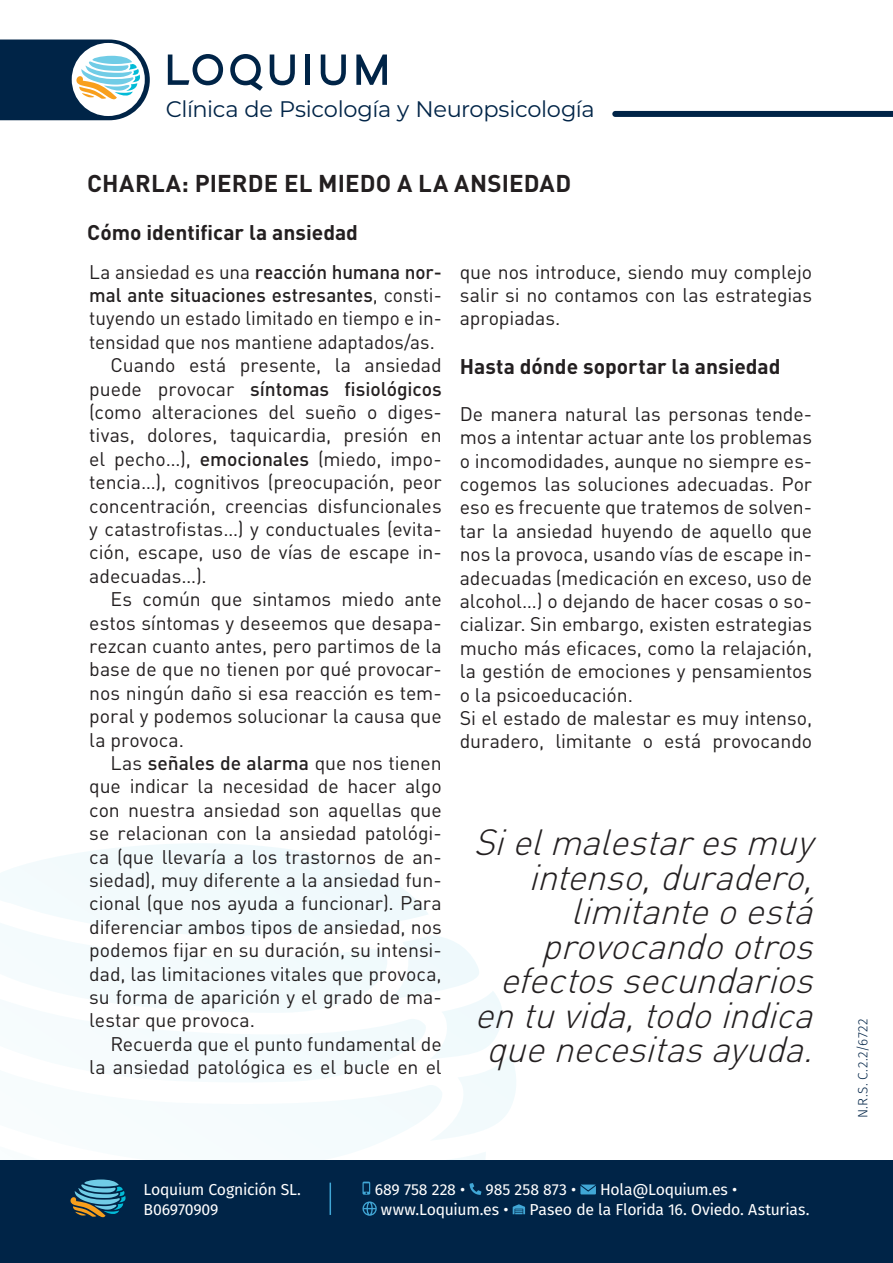
<style>
.page{position:relative;width:893px;height:1263px;background:#fff}
.page>*{position:absolute;margin:0;border:0;box-sizing:border-box;transform-origin:0 0}
.t1{font:italic 300 36px/34.5px "DIN Pro";color:#231f20;text-align:right}
.Titulo_1{font:700 24px "DIN Pro";letter-spacing:.005em;color:#231f20}
.t2{font:22.5px "Montserrat";letter-spacing:-.015em;color:#002447}
.titulo_2{font:700 21px "DIN Pro";color:#231f20}
.t3{font:19.5px/23.4px "DIN Pro";letter-spacing:-.005em;color:#231f20;text-align:justify}
.t4{font:15.9px "Fira Sans";letter-spacing:-.01em;color:#fff}
.t5{font:300 13.5px "Fira Sans";color:#002447}
.s1{font-weight:500}
</style>
<div class="page">
<svg style="left:0;top:843px;width:516px;height:296px"></svg>
<svg style="left:0;top:992px;width:443px;height:159px;fill:#f5fbfd"></svg>
<svg style="left:0;top:1072px;width:256px;height:79px"></svg>
<svg style="left:168px;top:54px;width:55px;height:31px"></svg>
<svg style="left:230px;top:54px;width:33px;height:37px"></svg>
<svg style="left:270px;top:55px;width:25px;height:30px"></svg>
<div style="left:305px;top:55px;width:5px;height:30px;background:#002447"></div>
<svg style="left:321px;top:55px;width:25px;height:30px"></svg>
<svg style="left:356px;top:55px;width:31px;height:30px"></svg>
<div style="left:0;top:1161px;width:893px;height:102px;background:#002447"></div>
<svg style="left:580px;top:1184px;width:16px;height:10px"></svg>
<svg style="left:513px;top:1204px;width:12px;height:10px"></svg>
<svg style="left:612px;top:111px;width:281px;height:6px;background:#032649"></svg>
<svg style="left:0;top:40px;width:150px;height:80px"></svg>
<svg style="left:0;top:1151px;width:486px;height:67px"></svg>
<hr style="left:330px;top:1182px;width:1px;height:33px;background:#41a7d6">
<p class="t2" style="left:166px;top:93px;width:430px">Clínica de Psicología y Neuropsicología</p>
<p class="Titulo_1" style="left:87px;top:167px;width:485px">CHARLA: PIERDE EL MIEDO A LA ANSIEDAD</p>
<p class="titulo_2" style="left:87px;top:218px;width:272px">Cómo identificar la ansiedad</p>
<p class="t3" style="left:89px;top:259px;width:354px">La ansiedad es una <span class="s1">reacción humana nor&shy;mal ante situaciones estresantes</span>, consti&shy;tuyendo un estado limitado en tiempo e in&shy;tensidad que nos mantiene adaptados/as.</p>
<p class="t3" style="left:89px;top:353px;width:354px;text-indent:21px">Cuando está presente, la ansiedad puede provocar <span class="s1">síntomas fisiológicos </span>(como alteraciones del sueño o diges&shy;tivas, dolores, taquicardia, presión en el pecho…), <span class="s1">emocionales</span> (miedo, impo&shy;tencia…), cognitivos (preocupación, peor concentración, creencias disfuncionales y catastrofistas…) y conductuales (evita&shy;ción, escape, uso de vías de escape in&shy;adecuadas…).</p>
<p class="t3" style="left:89px;top:587px;width:354px;text-indent:21px">Es común que sintamos miedo ante estos síntomas y deseemos que desapa&shy;rezcan cuanto antes, pero partimos de la base de que no tienen por qué provocar&shy;nos ningún daño si esa reacción es tem&shy;poral y podemos solucionar la causa que la provoca.</p>
<p class="t3" style="left:89px;top:750px;width:354px;text-indent:21px">Las <span class="s1">señales de alarma</span> que nos tienen que indicar la necesidad de hacer algo con nuestra ansiedad son aquellas que se relacionan con la ansiedad patológi&shy;ca (que llevaría a los trastornos de an&shy;siedad), muy diferente a la ansiedad fun&shy;cional (que nos ayuda a funcionar). Para diferenciar ambos tipos de ansiedad, nos podemos fijar en su duración, su intensi&shy;dad, las limitaciones vitales que provoca, su forma de aparición y el grado de ma&shy;lestar que provoca.</p>
<p class="t3" style="left:89px;top:1031px;width:354px;text-align:right">Recuerda que el punto fundamental de<br>la ansiedad patológica es el bucle en el</p>
<p class="t3" style="left:460px;top:259px;width:354px">que nos introduce, siendo muy complejo salir si no contamos con las estrategias apropiadas.</p>
<p class="titulo_2" style="left:460px;top:352px;width:322px">Hasta dónde soportar la ansiedad</p>
<p class="t3" style="left:460px;top:401px;width:354px">De manera natural las personas tende&shy;mos a intentar actuar ante los problemas o incomodidades, aunque no siempre es&shy;cogemos las soluciones adecuadas. Por eso es frecuente que tratemos de solven&shy;tar la ansiedad huyendo de aquello que nos la provoca, usando vías de escape in&shy;adecuadas (medicación en exceso, uso de alcohol…) o dejando de hacer cosas o so&shy;cializar. Sin embargo, existen estrategias mucho más eficaces, como la relajación, la gestión de emociones y pensamientos o la psicoeducación.</p>
<p class="t3" style="left:460px;top:705px;width:354px">Si el estado de malestar es muy intenso, duradero, limitante o está provocando</p>
<p class="t1" style="left:473px;top:823px;width:353px">Sielmalestaresmuy intenso,duradero, limitanteoestá provocandootros efectossecundarios entuvida,todoindica quenecesitasayuda.</p>
<p class="t4" style="left:144px;top:1177px;width:159px">Loquium Cognición SL.</p>
<p class="t4" style="left:144px;top:1197px;width:77px">B06970909</p>
<p class="t4" style="left:375px;top:1177px;width:92px">689 758 228 •</p>
<p class="t4" style="left:486px;top:1177px;width:92px">985 258 873 •</p>
<p class="t4" style="left:600px;top:1177px;width:139px">Hola@Loquium.es •</p>
<p class="t4" style="left:381px;top:1197px;width:129px">www.Loquium.es •</p>
<p class="t4" style="left:529px;top:1197px;width:282px">Paseo de la Florida 16. Oviedo. Asturias.</p>
<p class="t5" style="left:853px;top:1118px;width:101px;rotate:-90deg">N.R.S. C.2.2/6722</p>
</div>
